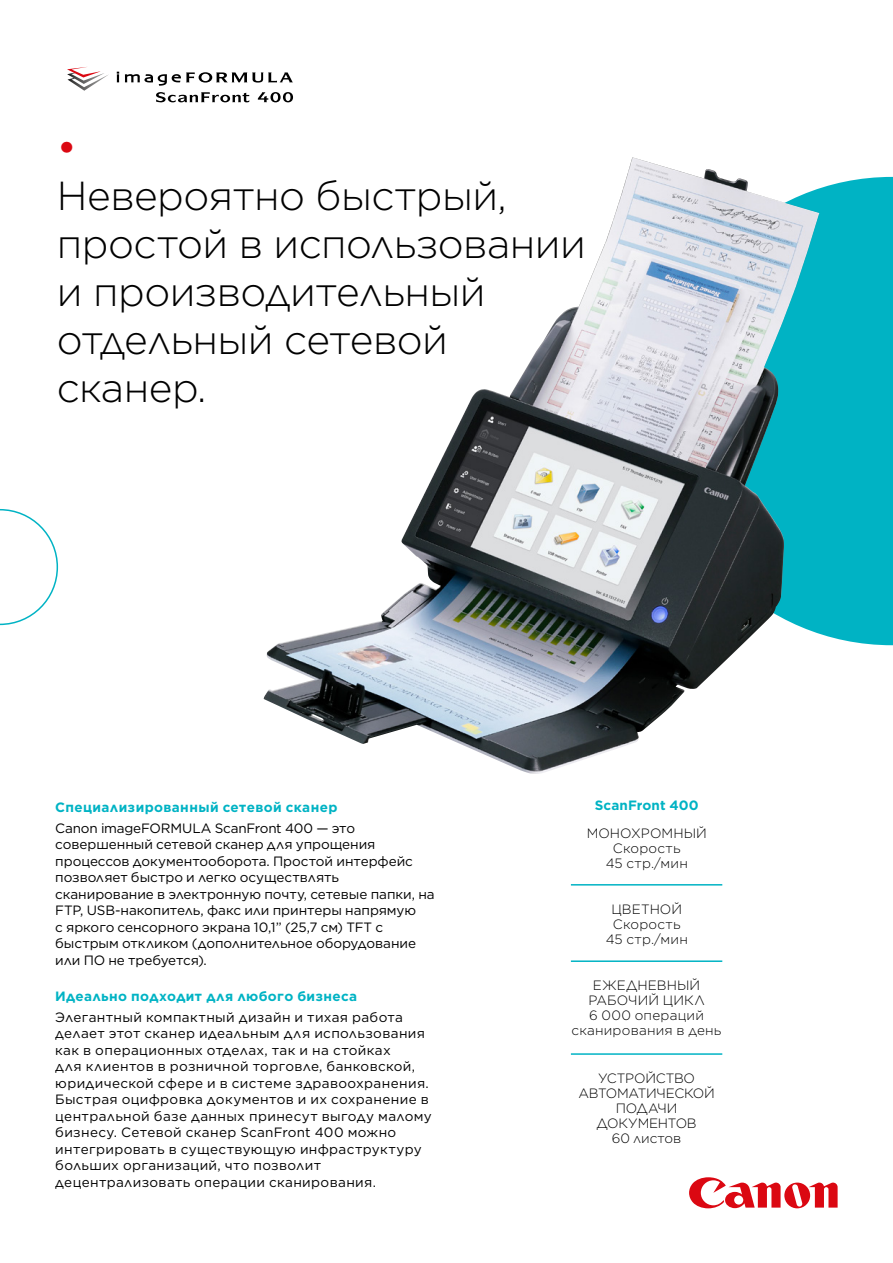
<style>
.page{position:relative;width:893px;height:1263px;background:#fff}
.page>*{position:absolute;margin:0;border:0;box-sizing:border-box;transform-origin:0 0}
.t1{font:42px "Gotham";color:#db0812}
.t2{font:300 40.5px/48px "Gotham";letter-spacing:-.015em;color:#000}
.t3{font:13.5px/16.5px "Gotham";letter-spacing:.015em;color:#000}
.t4{font:13.5px/16.5px "Gotham";letter-spacing:-.005em;color:#000}
.t5{font:300 13.5px/15px "Gotham";letter-spacing:.005em;color:#000;text-align:center}
.t6{font:700 13.5px "Gotham";letter-spacing:.025em;color:#00b3c4}
.t7{font:300 13.5px/15px "Gotham";letter-spacing:-.02em;color:#000;text-align:center}
.t8{font:700 13.5px "Gotham";letter-spacing:.005em;color:#00b3c4}
</style>
<div class="page">
<svg style="left:658px;top:177px;width:235px;height:468px;background:#14b7c7"></svg>
<svg style="left:689px;top:1177px;width:149px;height:31px"></svg>
<svg style="left:0;top:509px;width:58px;height:116px"></svg>
<img style="left:264px;top:196px;width:543px;height:578px">
<hr style="left:571px;top:884px;width:151px;height:1px;background:#00b3c4">
<hr style="left:571px;top:960px;width:151px;height:2px;background:#00b3c4">
<hr style="left:571px;top:1053px;width:151px;height:2px;background:#00b3c4">
<svg style="left:67px;top:72px;width:41px;height:19px"></svg>
<svg style="left:117px;top:72px;width:2px;height:10px"></svg>
<svg style="left:125px;top:72px;width:168px;height:14px"></svg>
<svg style="left:156px;top:92px;width:93px;height:10px"></svg>
<svg style="left:258px;top:92px;width:35px;height:10px"></svg>
<h1 class="t1" style="left:57px;top:120px;width:22px">•</h1>
<h2 class="t2" style="left:57px;top:170px;width:530px">Невероятно быстрый, простой в использовании и производительный отдельный сетевой сканер.</h2>
<p class="t6" style="left:55px;top:798px;width:284px">Специализированный сетевой сканер</p>
<p class="t4" style="left:55px;top:819px;width:381px">Canon imageFORMULA ScanFront 400 — это совершенный сетевой сканер для упрощения процессов документооборота. Простой интерфейс позволяет быстро и легко осуществлять сканирование в электронную почту, сетевые папки, на FTP, USB-накопитель, факс или принтеры напрямую<br>с яркого сенсорного экрана 10,1” (25,7 см) TFT с быстрым откликом (дополнительное оборудование или ПО не требуется).</p>
<p class="t6" style="left:55px;top:987px;width:303px">Идеально подходит для любого бизнеса</p>
<p class="t3" style="left:55px;top:1008px;width:378px">Элегантный компактный дизайн и тихая работа делает этот сканер идеальным для использования как в операционных отделах, так и на стойках<br>для клиентов в розничной торговле, банковской, юридической сфере и в системе здравоохранения.<br>Быстрая оцифровка документов и их сохранение в центральной базе данных принесут выгоду малому бизнесу. Сетевой сканер ScanFront 400 можно интегрировать в существующую инфраструктуру больших организаций, что позволит децентрализовать операции сканирования.</p>
<p class="t8" style="left:595px;top:796px;width:105px">ScanFront 400</p>
<p class="t5" style="left:587px;top:825px;width:122px">МОНОХРОМНЫЙ<br>Скорость<br>45 стр./мин</p>
<p class="t5" style="left:606px;top:901px;width:84px">ЦВЕТНОЙ<br>Скорость<br>45 стр./мин</p>
<p class="t5" style="left:572px;top:978px;width:152px">ЕЖЕДНЕВНЫЙ<br>РАБОЧИЙ ЦИКЛ<br>6 000 операций сканирования в день</p>
<p class="t7" style="left:578px;top:1070px;width:138px">УСТРОЙСТВО<br>АВТОМАТИЧЕСКОЙ<br>ПОДАЧИ<br>ДОКУМЕНТОВ<br>60 листов</p>
</div>
